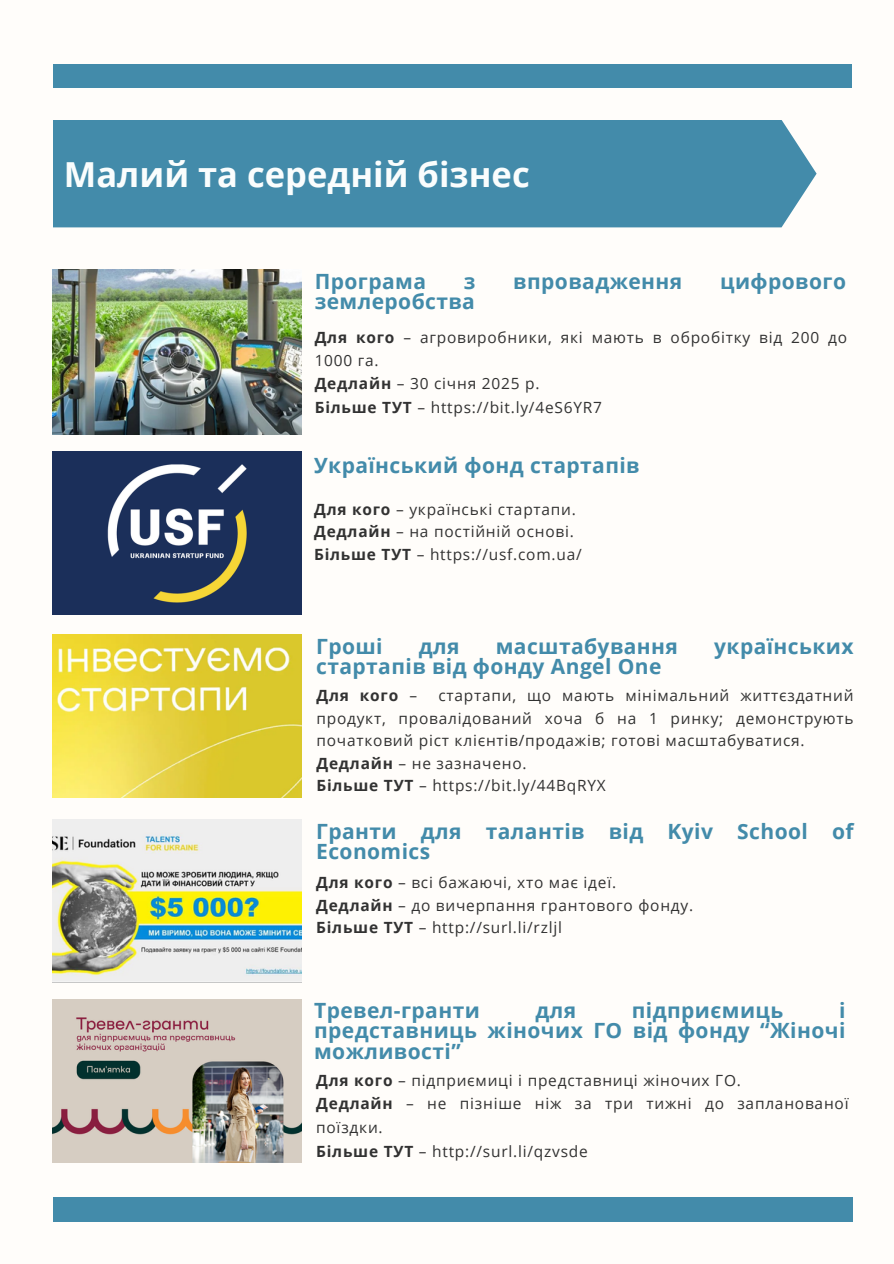
<style>
.page{position:relative;width:894px;height:1264px;background:#fff}
.page>*{position:absolute;margin:0;border:0;box-sizing:border-box;transform-origin:0 0}
.t1{font:700 34.5px "Open Sans";color:#fafdfd}
.t2{font:700 21px/20.2px "Open Sans";letter-spacing:.02em;color:#438baa}
.t3{font:15.45px/22.5px "Open Sans";letter-spacing:.05em;color:#323232}
.t4{font:700 15.45px "Open Sans";letter-spacing:.05em;color:#323232}
.s1{font-weight:700}
.s2{font-weight:400}
</style>
<div class="page">
<div style="left:0;top:0;width:893px;height:1263px;background:#fffdfa"></div>
<img style="left:53px;top:819px;width:248px;height:163px">
<div style="left:53px;top:64px;width:797px;height:24px;background:#438baa"></div>
<div style="left:53px;top:1197px;width:799px;height:24px;background:#438baa"></div>
<div style="left:53px;top:120px;width:763px;height:107px;background:#438baa"></div>
<img style="left:53px;top:270px;width:248px;height:164px">
<img style="left:53px;top:451px;width:248px;height:163px">
<img style="left:53px;top:634px;width:248px;height:164px">
<img style="left:53px;top:999px;width:248px;height:163px">
<p class="t1" style="left:64px;top:150px;width:467px">Малий та середній бізнес</p>
<p class="t2" style="left:314px;top:270px;width:113px">Програма</p>
<p class="t2" style="left:463px;top:270px;width:13px">з</p>
<p class="t2" style="left:513px;top:270px;width:170px">впровадження</p>
<p class="t2" style="left:720px;top:270px;width:127px">цифрового</p>
<p class="t2" style="left:314px;top:290px;width:162px">землеробства</p>
<p class="t3" style="left:314px;top:326px;width:534px"><span class="s1">Для кого</span> – агровиробники, які мають в обробітку від 200 до<br>1000 га.</p>
<p class="t3" style="left:314px;top:372px;width:226px"><span class="s1">Дедлайн</span> – 30 січня 2025 р.</p>
<p class="t3" style="left:314px;top:395px;width:289px"><span class="s1">Більше ТУТ</span> – https://bit.ly/4eS6YR7</p>
<p class="t2" style="left:314px;top:454px;width:327px">Український фонд стартапів</p>
<h2 class="t3" style="left:314px;top:497px;width:263px"><span class="s1">Для кого</span> – українські стартапи.</h2>
<p class="t3" style="left:314px;top:520px;width:261px"><span class="s1">Дедлайн</span> – на постійній основі.</p>
<p class="t3" style="left:314px;top:542px;width:269px"><span class="s1">Більше ТУТ</span> – https://usf.com.ua/</p>
<p class="t2" style="left:316px;top:635px;width:68px">Гроші</p>
<p class="t2" style="left:418px;top:635px;width:42px">для</p>
<p class="t2" style="left:495px;top:635px;width:184px">масштабування</p>
<p class="t2" style="left:714px;top:635px;width:141px">українських</p>
<p class="t2" style="left:316px;top:655px;width:347px">стартапів від фонду Аngel Оne</p>
<h2 class="t4" style="left:316px;top:685px;width:102px">Для кого <span class="s2">–</span></h2>
<h2 class="t3" style="left:316px;top:684px;width:538px;text-align:justify;text-indent:122px">стартапи, що мають мінімальний життєздатний продукт, провалідований хоча б на 1 ринку; демонструють початковий ріст клієнтів/продажів; готові масштабуватися.</h2>
<p class="t3" style="left:316px;top:751px;width:212px"><span class="s1">Дедлайн</span> – не зазначено.</p>
<p class="t3" style="left:316px;top:774px;width:291px"><span class="s1">Більше ТУТ</span> – https://bit.ly/44BqRYX</p>
<p class="t2" style="left:316px;top:820px;width:539px">Гранти для талантів від Kyiv School of<br>Economics</p>
<p class="t3" style="left:316px;top:870px;width:301px"><span class="s1">Для кого</span> – всі бажаючі, хто має ідеї.</p>
<h1 class="t3" style="left:316px;top:893px;width:378px"><span class="s1">Дедлайн</span> – до вичерпання грантового фонду.</h1>
<p class="t3" style="left:316px;top:915px;width:247px"><span class="s1">Більше ТУТ</span> – http://surl.li/rzljl</p>
<p class="t2" style="left:314px;top:999px;width:167px">Тревел-гранти</p>
<p class="t2" style="left:535px;top:999px;width:42px">для</p>
<p class="t2" style="left:631px;top:999px;width:153px">підприємиць</p>
<p class="t2" style="left:314px;top:999px;width:532px;text-align:justify;text-indent:524px">і представниць жіночих ГО від фонду “Жіночі можливості”</p>
<h2 class="t3" style="left:316px;top:1068px;width:426px"><span class="s1">Для кого</span> – підприємиці і представниці жіночих ГО.</h2>
<p class="t3" style="left:316px;top:1091px;width:533px;line-height:23.7px"><span class="s1">Дедлайн</span> – не пізніше ніж за три тижні до запланованої поїздки.</p>
<p class="t3" style="left:316px;top:1139px;width:273px"><span class="s1">Більше ТУТ</span> – http://surl.li/qzvsde</p>
</div>
